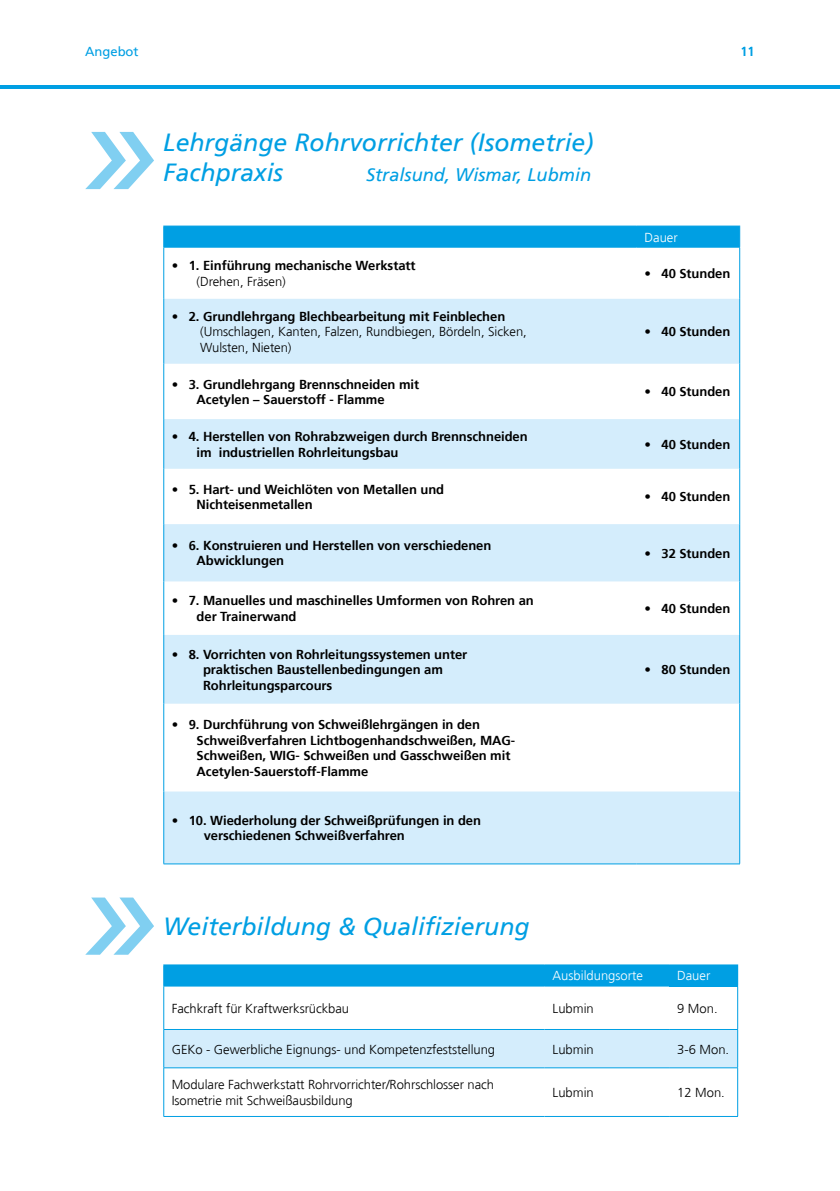
<style>
.page{position:relative;width:840px;height:1191px;background:#fff}
.page>*{position:absolute;margin:0;border:0;box-sizing:border-box;transform-origin:0 0}
.t1{font:italic 24.8px/29.8px "Frutiger";color:#009fe3}
.t2{font:italic 18.2px "Frutiger";color:#009fe3}
.t3{font:700 13px/15.6px "Frutiger";letter-spacing:-.005em;color:#000}
.t4{font:300 13px/15.6px "Frutiger";letter-spacing:-.005em;color:#000}
.t5{font:300 13px "Frutiger";color:#fff}
.t6{font:13px "Frutiger";color:#009fe3}
</style>
<div class="page">
<hr style="left:0;top:85px;width:839px;height:4px;background:#009fe3">
<svg style="left:85px;top:132px;width:69px;height:57px"></svg>
<svg style="left:86px;top:897px;width:68px;height:57px"></svg>
<svg style="left:164px;top:299px;width:575px;height:564px;fill:#d4edfc"></svg>
<hr style="left:163px;top:225px;width:473px;height:1px;background:#009fe3">
<hr style="left:636px;top:225px;width:103px;height:1px;background:#009fe3">
<div style="left:163px;top:226px;width:576px;height:21px;background:#009fe3"></div>
<hr style="left:163px;top:247px;width:473px;height:1px;background:#009fe3">
<hr style="left:163px;top:247px;width:1px;height:52px;background:#009fe3">
<hr style="left:636px;top:247px;width:103px;height:1px;background:#009fe3">
<hr style="left:739px;top:247px;width:1px;height:52px;background:#009fe3">
<hr style="left:163px;top:299px;width:1px;height:65px;background:#009fe3">
<hr style="left:739px;top:299px;width:1px;height:65px;background:#009fe3">
<hr style="left:163px;top:364px;width:1px;height:55px;background:#009fe3">
<hr style="left:739px;top:364px;width:1px;height:55px;background:#009fe3">
<hr style="left:163px;top:419px;width:1px;height:50px;background:#009fe3">
<hr style="left:739px;top:419px;width:1px;height:50px;background:#009fe3">
<hr style="left:163px;top:469px;width:1px;height:55px;background:#009fe3">
<hr style="left:739px;top:469px;width:1px;height:55px;background:#009fe3">
<hr style="left:163px;top:524px;width:1px;height:57px;background:#009fe3">
<hr style="left:739px;top:524px;width:1px;height:57px;background:#009fe3">
<hr style="left:163px;top:581px;width:1px;height:54px;background:#009fe3">
<hr style="left:739px;top:581px;width:1px;height:54px;background:#009fe3">
<hr style="left:163px;top:635px;width:1px;height:68px;background:#009fe3">
<hr style="left:739px;top:635px;width:1px;height:68px;background:#009fe3">
<hr style="left:163px;top:703px;width:1px;height:88px;background:#009fe3">
<hr style="left:739px;top:703px;width:1px;height:88px;background:#009fe3">
<hr style="left:163px;top:791px;width:1px;height:72px;background:#009fe3">
<hr style="left:739px;top:791px;width:1px;height:72px;background:#009fe3">
<hr style="left:163px;top:863px;width:473px;height:1px;background:#009fe3">
<hr style="left:636px;top:863px;width:103px;height:1px;background:#009fe3">
<div style="left:668px;top:965px;width:69px;height:21px;background:#009fe3"></div>
<svg style="left:164px;top:1030px;width:573px;height:86px"></svg>
<hr style="left:163px;top:964px;width:381px;height:1px;background:#009fe3">
<div style="left:163px;top:965px;width:505px;height:20px;background:#009fe3"></div>
<hr style="left:544px;top:964px;width:124px;height:1px;background:#009fe3">
<hr style="left:668px;top:964px;width:69px;height:1px;background:#009fe3">
<hr style="left:163px;top:985px;width:381px;height:1px;background:#009fe3">
<hr style="left:163px;top:986px;width:1px;height:43px;background:#009fe3">
<hr style="left:544px;top:985px;width:124px;height:1px;background:#009fe3">
<hr style="left:737px;top:986px;width:1px;height:43px;background:#009fe3">
<hr style="left:163px;top:1029px;width:381px;height:1px;background:#009fe3">
<hr style="left:163px;top:1029px;width:1px;height:38px;background:#009fe3">
<hr style="left:544px;top:1029px;width:124px;height:1px;background:#009fe3">
<hr style="left:668px;top:1029px;width:69px;height:1px;background:#009fe3">
<hr style="left:737px;top:1029px;width:1px;height:38px;background:#009fe3">
<hr style="left:163px;top:1067px;width:381px;height:1px;background:#009fe3">
<hr style="left:163px;top:1068px;width:1px;height:48px;background:#009fe3">
<hr style="left:544px;top:1067px;width:124px;height:1px;background:#009fe3">
<hr style="left:668px;top:1067px;width:69px;height:1px;background:#009fe3">
<hr style="left:737px;top:1068px;width:1px;height:48px;background:#009fe3">
<hr style="left:163px;top:1116px;width:381px;height:1px;background:#009fe3">
<hr style="left:544px;top:1116px;width:124px;height:1px;background:#009fe3">
<hr style="left:668px;top:1116px;width:69px;height:1px;background:#009fe3">
<p class="t6" style="left:85px;top:44px;width:55px">Angebot</p>
<p class="t6" style="left:740px;top:44px;width:16px">11</p>
<h1 class="t1" style="left:163px;top:128px;width:431px">Lehrgänge Rohrvorrichter (Isometrie)<br>Fachpraxis</h1>
<h2 class="t2" style="left:366px;top:164px;width:226px">Stralsund, Wismar, Lubmin</h2>
<p class="t3" style="left:172px;top:258px;width:245px">• 1. Einführung mechanische Werkstatt</p>
<p class="t4" style="left:196px;top:273px;width:91px">(Drehen, Fräsen)</p>
<p class="t5" style="left:644px;top:230px;width:35px">Dauer</p>
<p class="t3" style="left:644px;top:266px;width:87px">• 40 Stunden</p>
<p class="t3" style="left:172px;top:308px;width:335px">• 2. Grundlehrgang Blechbearbeitung mit Feinblechen</p>
<p class="t4" style="left:200px;top:324px;width:328px">(Umschlagen, Kanten, Falzen, Rundbiegen, Bördeln, Sicken,<br>Wulsten, Nieten)</p>
<p class="t3" style="left:644px;top:324px;width:87px">• 40 Stunden</p>
<p class="t3" style="left:196px;top:376px;width:224px;text-indent:-25px">• 3. Grundlehrgang Brennschneiden mit<br>Acetylen – Sauerstoff - Flamme</p>
<p class="t3" style="left:644px;top:384px;width:87px">• 40 Stunden</p>
<p class="t3" style="left:196px;top:429px;width:332px;text-indent:-25px">• 4. Herstellen von Rohrabzweigen durch Brennschneiden im industriellen Rohrleitungsbau</p>
<p class="t3" style="left:644px;top:436px;width:87px">• 40 Stunden</p>
<p class="t3" style="left:196px;top:481px;width:249px;text-indent:-25px">• 5. Hart- und Weichlöten von Metallen und<br>Nichteisenmetallen</p>
<p class="t3" style="left:644px;top:489px;width:87px">• 40 Stunden</p>
<p class="t3" style="left:196px;top:537px;width:296px;text-indent:-25px">• 6. Konstruieren und Herstellen von verschiedenen<br>Abwicklungen</p>
<p class="t3" style="left:644px;top:545px;width:87px">• 32 Stunden</p>
<p class="t3" style="left:196px;top:593px;width:338px;text-indent:-25px">• 7. Manuelles und maschinelles Umformen von Rohren an der Trainerwand</p>
<p class="t3" style="left:644px;top:601px;width:87px">• 40 Stunden</p>
<p class="t3" style="left:203px;top:646px;width:266px;text-indent:-31px">• 8. Vorrichten von Rohrleitungssystemen unter praktischen Baustellenbedingungen am<br>Rohrleitungsparcours</p>
<p class="t3" style="left:644px;top:662px;width:87px">• 80 Stunden</p>
<p class="t3" style="left:196px;top:717px;width:320px;text-indent:-25px">• 9. Durchführung von Schweißlehrgängen in den Schweißverfahren Lichtbogenhandschweißen, MAG-Schweißen, WIG- Schweißen und Gasschweißen mit Acetylen-Sauerstoff-Flamme</p>
<p class="t3" style="left:204px;top:812px;width:278px;text-indent:-32px">• 10. Wiederholung der Schweißprüfungen in den verschiedenen Schweißverfahren</p>
<h1 class="t1" style="left:163px;top:912px;width:368px">Weiterbildung &amp; Qualifizierung</h1>
<p class="t5" style="left:552px;top:968px;width:92px">Ausbildungsorte</p>
<p class="t5" style="left:676px;top:968px;width:35px">Dauer</p>
<p class="t4" style="left:172px;top:1000px;width:179px">Fachkraft für Kraftwerksrückbau</p>
<p class="t4" style="left:552px;top:1000px;width:43px">Lubmin</p>
<p class="t4" style="left:676px;top:1000px;width:42px">9 Mon.</p>
<p class="t4" style="left:172px;top:1041px;width:325px">GEKo - Gewerbliche Eignungs- und Kompetenzfeststellung</p>
<p class="t4" style="left:552px;top:1041px;width:43px">Lubmin</p>
<p class="t4" style="left:676px;top:1041px;width:54px">3-6 Mon.</p>
<p class="t4" style="left:172px;top:1077px;width:323px">Modulare Fachwerkstatt Rohrvorrichter/Rohrschlosser nach<br>Isometrie mit Schweißausbildung</p>
<p class="t4" style="left:552px;top:1085px;width:43px">Lubmin</p>
<p class="t4" style="left:676px;top:1085px;width:49px">12 Mon.</p>
</div>
